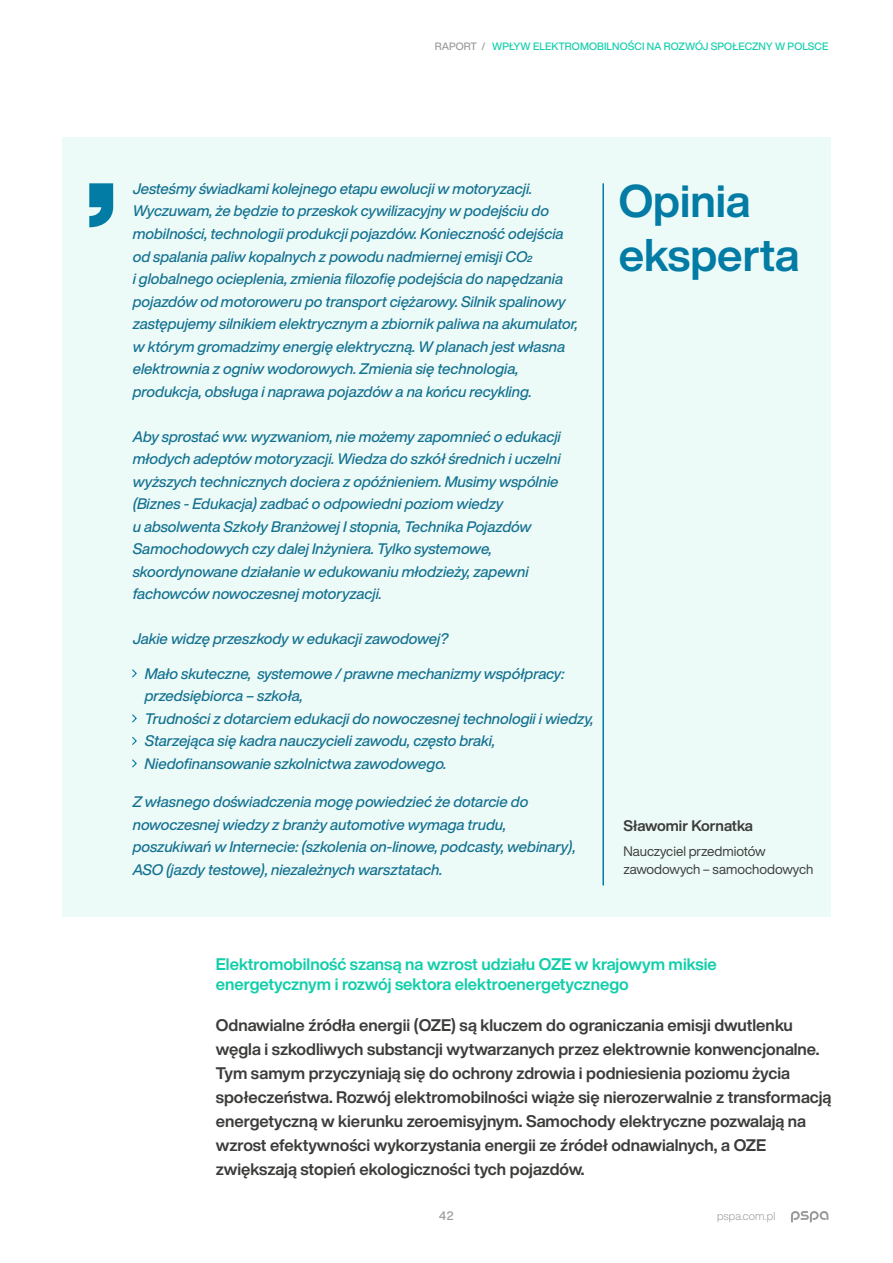
<style>
.page{position:relative;width:893px;height:1263px;background:#fff}
.page>*{position:absolute;margin:0;border:0;box-sizing:border-box;transform-origin:0 0}
.t1{font:700 45px/54px "Helvetica Now Display";color:#027ba5}
.t2{font:700 16.5px/24px "Helvetica Now Display";color:#3c3c3b}
.t3{font:700 16.5px/19.8px "Helvetica Now Display";color:#11ceaa}
.t4{font:italic 500 15px/22.5px "Helvetica Now Display";color:#147191}
.t5{font:700 15px "Helvetica Now Display";color:#3c3c3b}
.t6{font:13.5px/18px "Helvetica Now Display";color:#3c3c3b}
.t7{font:500 12px "Helvetica Now Display";color:#9c9b9b}
.t8{font:300 11.25px "Helvetica Now Display";letter-spacing:.01em;color:#9c9b9b}
.t9{font:500 10.5px "Helvetica Now Display";letter-spacing:.01em;color:#11ceaa}
.s1{color:#9c9b9b}
</style>
<div class="page">
<div style="left:62px;top:137px;width:768px;height:780px;background:#ecfbf8"></div>
<svg style="left:89px;top:183px;width:24px;height:44px"></svg>
<hr style="left:602px;top:183px;width:2px;height:702px;background:#027ba5">
<svg style="left:132px;top:669px;width:5px;height:9px"></svg>
<svg style="left:132px;top:714px;width:5px;height:9px"></svg>
<svg style="left:132px;top:759px;width:5px;height:9px"></svg>
<svg style="left:132px;top:736px;width:5px;height:9px"></svg>
<svg style="left:791px;top:1211px;width:37px;height:11px"></svg>
<p class="t9" style="left:435px;top:40px;width:395px"><span class="s1">RAPORT /</span> WPŁYW ELEKTROMOBILNOŚCI NA ROZWÓJ SPOŁECZNY W POLSCE</p>
<p class="t4" style="left:133px;top:177px;width:447px">Jesteśmy świadkami kolejnego etapu ewolucji w motoryzacji.<br>Wyczuwam, że będzie to przeskok cywilizacyjny w podejściu do mobilności, technologii produkcji pojazdów. Konieczność odejścia od spalania paliw kopalnych z powodu nadmiernej emisji CO2<br>i globalnego ocieplenia, zmienia filozofię podejścia do napędzania pojazdów od motoroweru po transport ciężarowy. Silnik spalinowy zastępujemy silnikiem elektrycznym a zbiornik paliwa na akumulator, w którym gromadzimy energię elektryczną. W planach jest własna elektrownia z ogniw wodorowych. Zmienia się technologia, produkcja, obsługa i naprawa pojazdów a na końcu recykling.</p>
<p class="t4" style="left:133px;top:425px;width:429px">Aby sprostać ww. wyzwaniom, nie możemy zapomnieć o edukacji młodych adeptów motoryzacji. Wiedza do szkół średnich i uczelni wyższych technicznych dociera z opóźnieniem. Musimy wspólnie (Biznes - Edukacja) zadbać o odpowiedni poziom wiedzy<br>u absolwenta Szkoły Branżowej I stopnia, Technika Pojazdów Samochodowych czy dalej Inżyniera. Tylko systemowe, skoordynowane działanie w edukowaniu młodzieży, zapewni fachowców nowoczesnej motoryzacji.</p>
<p class="t4" style="left:133px;top:627px;width:317px">Jakie widzę przeszkody w edukacji zawodowej?</p>
<p class="t4" style="left:145px;top:662px;width:450px">Mało skuteczne, systemowe / prawne mechanizmy współpracy: przedsiębiorca – szkoła,<br>Trudności z dotarciem edukacji do nowoczesnej technologii i wiedzy, Starzejąca się kadra nauczycieli zawodu, często braki, Niedofinansowanie szkolnictwa zawodowego.</p>
<p class="t4" style="left:133px;top:790px;width:444px">Z własnego doświadczenia mogę powiedzieć że dotarcie do nowoczesnej wiedzy z branży automotive wymaga trudu, poszukiwań w Internecie: (szkolenia on-linowe, podcasty, webinary), ASO (jazdy testowe), niezależnych warsztatach.</p>
<h1 class="t1" style="left:619px;top:174px;width:182px">Opinia eksperta</h1>
<p class="t5" style="left:623px;top:815px;width:131px">Sławomir Kornatka</p>
<p class="t6" style="left:623px;top:842px;width:191px">Nauczyciel przedmiotów zawodowych – samochodowych</p>
<p class="t3" style="left:216px;top:955px;width:502px">Elektromobilność szansą na wzrost udziału OZE w krajowym miksie energetycznym i rozwój sektora elektroenergetycznego</p>
<p class="t2" style="left:216px;top:1013px;width:617px">Odnawialne źródła energii (OZE) są kluczem do ograniczania emisji dwutlenku węgla i szkodliwych substancji wytwarzanych przez elektrownie konwencjonalne.<br>Tym samym przyczyniają się do ochrony zdrowia i podniesienia poziomu życia społeczeństwa. Rozwój elektromobilności wiąże się nierozerwalnie z transformacją energetyczną w kierunku zeroemisyjnym. Samochody elektryczne pozwalają na wzrost efektywności wykorzystania energii ze źródeł odnawialnych, a OZE zwiększają stopień ekologiczności tych pojazdów.</p>
<p class="t7" style="left:439px;top:1207px;width:17px">42</p>
<p class="t8" style="left:717px;top:1209px;width:60px">pspa.com.pl</p>
</div>
